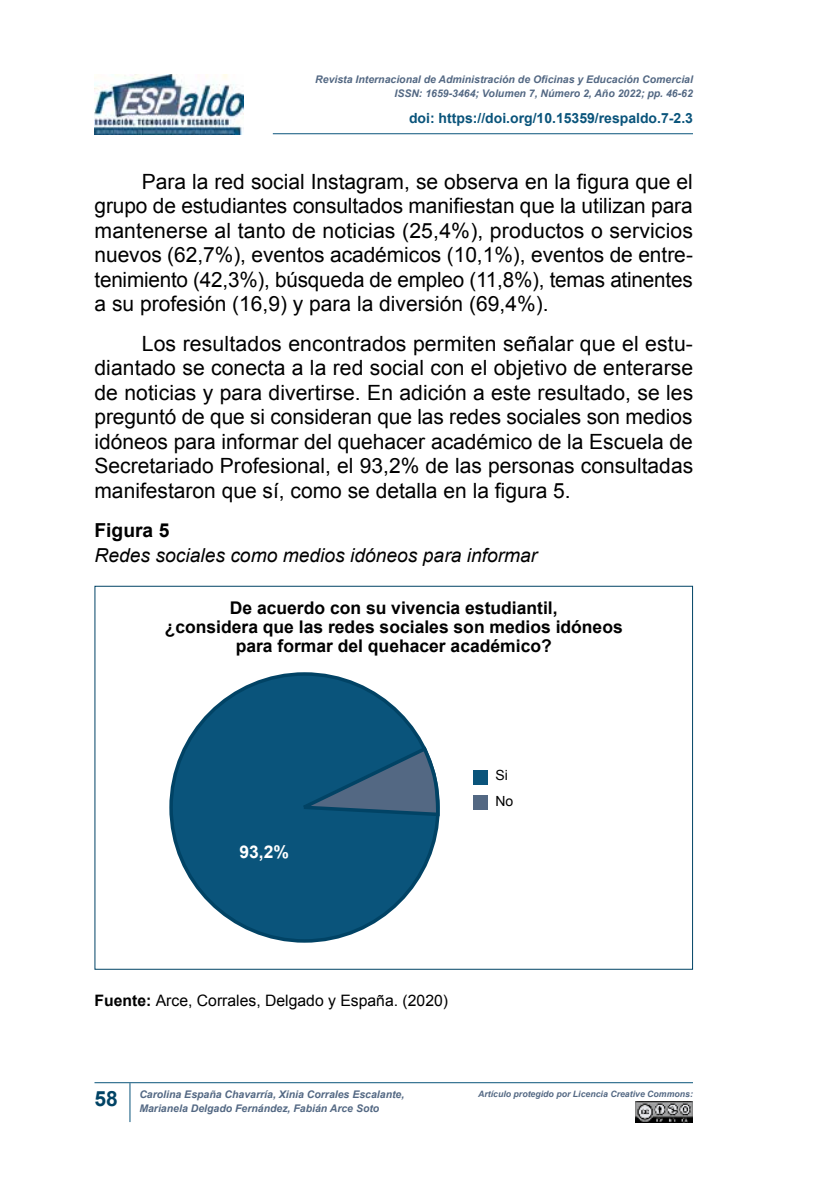
<style>
.page{position:relative;width:819px;height:1197px;background:#fff}
.page>*{position:absolute;margin:0;border:0;box-sizing:border-box;transform-origin:0 0}
.t1{font:21px/24.5px "Arial";color:#000;text-align:justify}
.t2{font:700 21px "Arial";color:#014365}
.t3{font:italic 19.25px "Arial";color:#000}
.t4{font:700 19.25px "Arial";color:#000}
.t5{font:700 17.5px/19.2px "Arial";color:#000;text-align:center}
.t6{font:700 17.5px "Arial";color:#fff}
.t7{font:15.75px "Arial";color:#000}
.t8{font:700 14px "Arial";color:#0a547b}
.t9{font:14px/25.6px "Arial";color:#000}
.t10{font:italic 700 10.5px/14px "Arial";color:#536883;text-align:right}
.t11{font:italic 700 8.75px "Arial";color:#536883}
.s1{font-weight:700}
</style>
<div class="page">
<img style="left:94px;top:75px;width:149px;height:59px">
<hr style="left:273px;top:133px;width:420px;height:1px;background:#0a547b">
<img style="left:636px;top:1102px;width:57px;height:20px">
<hr style="left:94px;top:1082px;width:599px;height:1px;background:#0a547b">
<hr style="left:130px;top:1083px;width:1px;height:39px;background:#0a547b">
<div style="left:474px;top:770px;width:14px;height:15px;background:#0a547b"></div>
<div style="left:474px;top:795px;width:14px;height:15px;background:#536883"></div>
<div style="left:171px;top:674px;width:267px;height:267px;background:#0a547b;border-radius:50%"></div>
<svg style="left:303px;top:732px;width:137px;height:86px"></svg>
<p class="t10" style="left:315px;top:72px;width:379px">Revista Internacional de Administración de Oficinas y Educación Comercial<br>ISSN: 1659-3464; Volumen 7, Número 2, Año 2022; pp. 46-62</p>
<p class="t8" style="left:409px;top:109px;width:285px">doi: https://doi.org/10.15359/respaldo.7-2.3</p>
<p class="t1" style="left:94px;top:170px;width:600px;text-indent:47px">Para la red social Instagram, se observa en la figura que el grupo de estudiantes consultados manifiestan que la utilizan para mantenerse al tanto de noticias (25,4%), productos o servicios nuevos (62,7%), eventos académicos (10,1%), eventos de entre&shy;tenimiento (42,3%), búsqueda de empleo (11,8%), temas atinentes a su profesión (16,9) y para la diversión (69,4%).</p>
<p class="t1" style="left:94px;top:331px;width:600px;text-indent:47px">Los resultados encontrados permiten señalar que el estu&shy;diantado se conecta a la red social con el objetivo de enterarse de noticias y para divertirse. En adición a este resultado, se les preguntó de que si consideran que las redes sociales son medios idóneos para informar del quehacer académico de la Escuela de Secretariado Profesional, el 93,2% de las personas consultadas manifestaron que sí, como se detalla en la figura 5.</p>
<p class="t4" style="left:94px;top:518px;width:76px">Figura 5</p>
<p class="t3" style="left:94px;top:542px;width:444px">Redes sociales como medios idóneos para informar</p>
<p class="t5" style="left:165px;top:599px;width:460px">De acuerdo con su vivencia estudiantil,<br>¿considera que las redes sociales son medios idóneos para formar del quehacer académico?</p>
<p class="t6" style="left:239px;top:840px;width:51px">93,2%</p>
<p class="t9" style="left:495px;top:763px;width:19px">Si<br>No</p>
<p class="t7" style="left:94px;top:990px;width:355px"><span class="s1">Fuente:</span> Arce, Corrales, Delgado y España. (2020)</p>
<p class="t2" style="left:94px;top:1085px;width:25px">58</p>
<p class="t10" style="left:139px;top:1088px;width:266px;text-align:left">Carolina España Chavarría, Xinia Corrales Escalante,<br>Marianela Delgado Fernández, Fabián Arce Soto</p>
<p class="t11" style="left:478px;top:1088px;width:216px">Artículo protegido por Licencia Creative Commons:</p>
</div>
